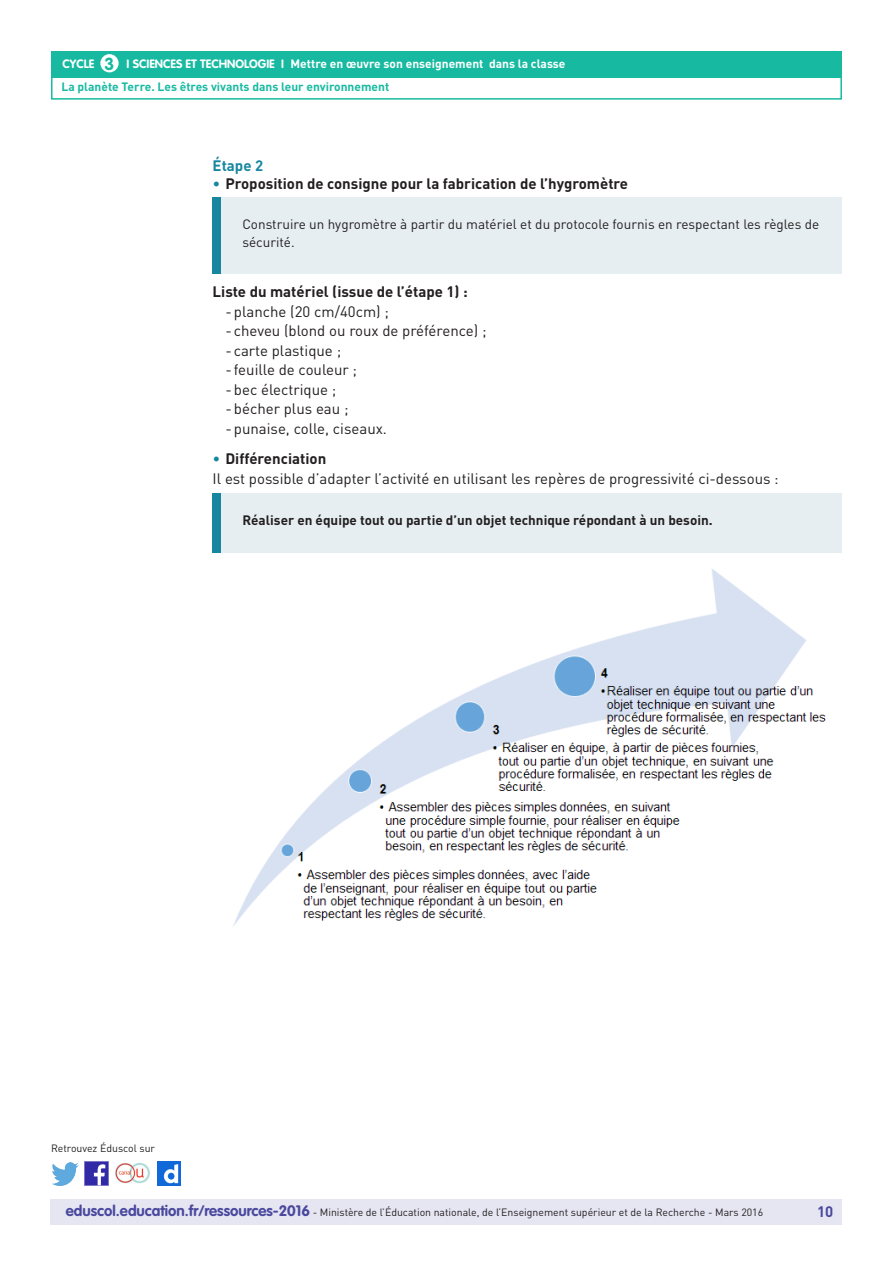
<style>
.page{position:relative;width:893px;height:1263px;background:#fff}
.page>*{position:absolute;margin:0;border:0;box-sizing:border-box;transform-origin:0 0}
.t1{font:700 17.25px "VAG Rounded Std";color:#17baa1}
._09_Liste_à_tirets_n{font:15px "DIN Pro";color:#231f20}
._06_Texte_courant{font:15px "DIN Pro";color:#231f20}
._08_Liste_à_puces_ni{font:700 15px "DIN Pro";color:#231f20}
._06_Texte_courant-2{font:700 15px "DIN Pro";color:#231f20}
._05_Titre_de_niveau{font:700 15px "DIN Pro";color:#16879f}
.t2{font:700 15px "DIN Pro";color:#4a489e}
._15_texte_encadré{font:13.5px/18px "DIN Pro";color:#231f20}
._15_texte_encadré-2{font:700 13.5px "DIN Pro";color:#231f20}
.t3{font:700 12px "DIN Pro";color:#17baa1}
.t4{font:700 12px "DIN Pro";color:#fff}
.t5{font:700 12px "VAG Rounded Std";color:#fff}
.t6{font:10.5px "DIN Pro";color:#231f20}
.s1{font-weight:400;color:#16879f}
.s2{font-family:"VAG Rounded Std";font-weight:700;font-size:15px;color:#4a489e}
</style>
<div class="page">
<div style="left:50px;top:1199px;width:791px;height:26px;background:#e6e5f2"></div>
<div style="left:51px;top:51px;width:791px;height:27px;background:#17baa1"></div>
<div style="left:100px;top:54px;width:19px;height:18px;background:#fff;border-radius:50%"></div>
<div style="left:51px;top:75px;width:791px;height:25px;border:2px solid #17baa1"></div>
<img style="left:85px;top:1162px;width:23px;height:23px">
<img style="left:51px;top:1163px;width:28px;height:22px">
<img style="left:158px;top:1162px;width:22px;height:23px">
<img style="left:115px;top:1163px;width:35px;height:21px">
<div style="left:213px;top:197px;width:629px;height:77px;background:#e6eef2"></div>
<div style="left:213px;top:197px;width:8px;height:77px;background:#16879f"></div>
<div style="left:213px;top:493px;width:629px;height:60px;background:#e6eef2"></div>
<div style="left:213px;top:493px;width:8px;height:60px;background:#16879f"></div>
<img style="left:233px;top:569px;width:593px;height:357px">
<p class="t1" style="left:105px;top:53px;width:11px">3</p>
<p class="t4" style="left:291px;top:56px;width:276px">Mettre en œuvre son enseignement dans la classe</p>
<p class="t3" style="left:61px;top:79px;width:329px">La planète Terre. Les êtres vivants dans leur environnement</p>
<p class="t5" style="left:63px;top:57px;width:33px">CYCLE</p>
<p class="t5" style="left:127px;top:57px;width:159px">I SCIENCES ET TECHNOLOGIE I</p>
<p class="_05_Titre_de_niveau" style="left:213px;top:156px;width:52px">Étape 2</p>
<p class="_08_Liste_à_puces_ni" style="left:213px;top:174px;width:417px"><span class="s1">•</span> Proposition de consigne pour la fabrication de l’hygromètre</p>
<p class="_15_texte_encadré" style="left:242px;top:214px;width:578px">Construire un hygromètre à partir du matériel et du protocole fournis en respectant les règles de sécurité.</p>
<p class="_06_Texte_courant-2" style="left:213px;top:282px;width:257px">Liste du matériel (issue de l’étape 1) :</p>
<p class="_09_Liste_à_tirets_n" style="left:225px;top:302px;width:165px">- planche (20 cm/40cm) ;</p>
<p class="_09_Liste_à_tirets_n" style="left:225px;top:321px;width:263px">- cheveu (blond ou roux de préférence) ;</p>
<p class="_09_Liste_à_tirets_n" style="left:225px;top:341px;width:117px">- carte plastique ;</p>
<p class="_09_Liste_à_tirets_n" style="left:225px;top:360px;width:133px">- feuille de couleur ;</p>
<p class="_09_Liste_à_tirets_n" style="left:225px;top:380px;width:112px">- bec électrique ;</p>
<p class="_09_Liste_à_tirets_n" style="left:225px;top:399px;width:125px">- bécher plus eau ;</p>
<p class="_09_Liste_à_tirets_n" style="left:225px;top:419px;width:163px">- punaise, colle, ciseaux.</p>
<p class="_08_Liste_à_puces_ni" style="left:213px;top:449px;width:115px"><span class="s1">•</span> Différenciation</p>
<p class="_06_Texte_courant" style="left:213px;top:469px;width:568px">Il est possible d’adapter l’activité en utilisant les repères de progressivité ci-dessous :</p>
<p class="_15_texte_encadré-2" style="left:242px;top:511px;width:472px">Réaliser en équipe tout ou partie d’un objet technique répondant à un besoin.</p>
<p class="t6" style="left:51px;top:1141px;width:106px">Retrouvez Éduscol sur</p>
<p class="t6" style="left:66px;top:1205px;width:699px"><span class="s2">eduscol.education.fr/ressources-2016</span> - Ministère de l’Éducation nationale, de l’Enseignement supérieur et de la Recherche - Mars 2016</p>
<p class="t2" style="left:817px;top:1201px;width:18px">10</p>
</div>
